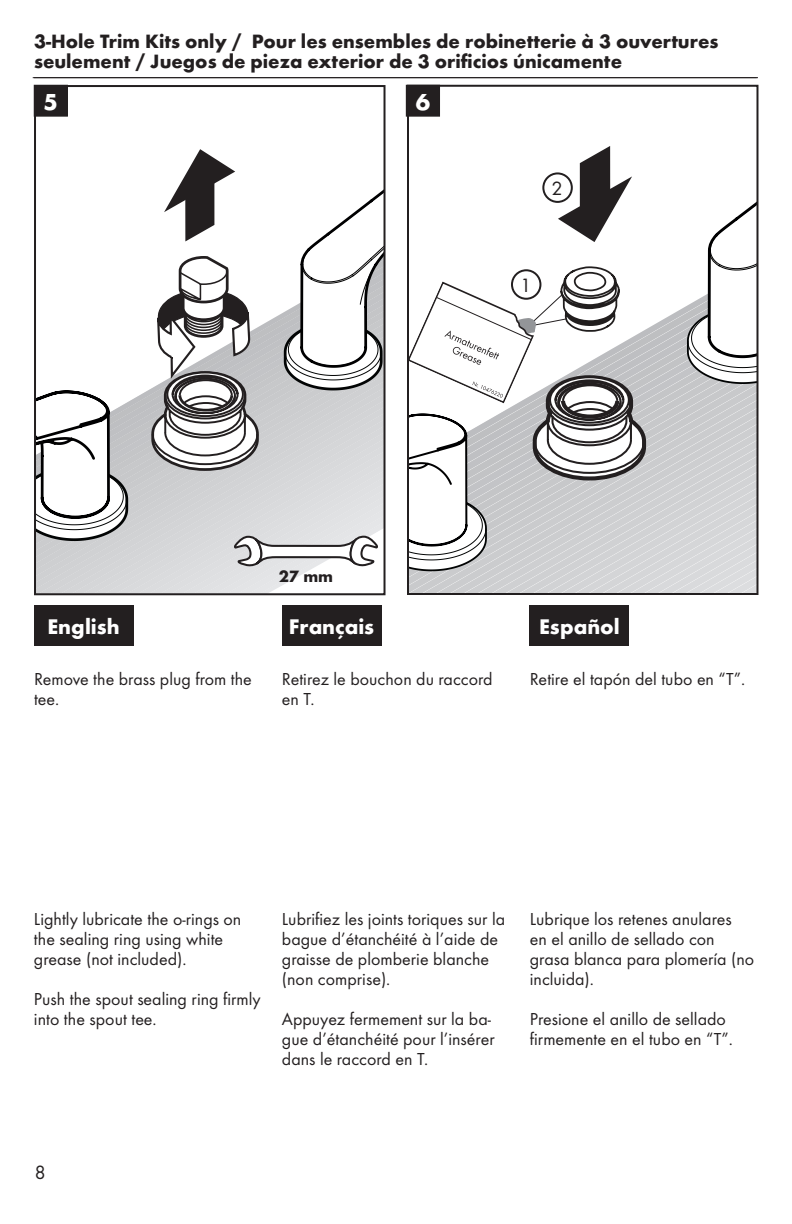
<style>
.page{position:relative;width:792px;height:1224px;background:#fff}
.page>*{position:absolute;margin:0;border:0;box-sizing:border-box;transform-origin:0 0}
.t1{font:700 24px "Futura TOT";color:#fff}
.t2{font:700 22px "Futura TOT";color:#fff}
.t3{font:700 20px/20px "Futura TOT";color:#231f20}
.t4{font:20px "Futura TOT Boo";color:#231f20}
.t5{font:18px/20px "Futura TOT Boo";color:#231f20}
.t6{font:700 17px "Futura TOT";color:#231f20}
</style>
<div class="page">
<hr style="left:34px;top:77px;width:724px;height:1px;background:#231f20">
<hr style="left:33px;top:77px;width:724px;height:1px;background:#231f20">
<div style="left:34px;top:605px;width:99px;height:40px;background:#231f20"></div>
<div style="left:282px;top:605px;width:99px;height:40px;background:#231f20"></div>
<div style="left:530px;top:605px;width:99px;height:40px;background:#231f20"></div>
<svg style="left:648px;top:306px;width:107px;height:264px;background:#d0d1d3"></svg>
<svg style="left:686px;top:203px;width:69px;height:182px"></svg>
<div style="left:34px;top:85px;width:33px;height:31px;background:#231f20"></div>
<div style="left:34px;top:85px;width:34px;height:31px;border:1px solid #231f20"></div>
<div style="left:406px;top:85px;width:34px;height:31px;background:#231f20"></div>
<svg style="left:407px;top:146px;width:241px;height:448px"></svg>
<svg style="left:35px;top:149px;width:350px;height:445px"></svg>
<p class="t3" style="left:34px;top:31px;width:686px">3-Hole Trim Kits only / Pour les ensembles de robinetterie à 3 ouvertures seulement / Juegos de pieza exterior de 3 orificios únicamente</p>
<h1 class="t1" style="left:44px;top:87px;width:16px">5</h1>
<h1 class="t1" style="left:416px;top:87px;width:16px">6</h1>
<p class="t6" style="left:279px;top:566px;width:56px">27 mm</p>
<p class="t4" style="left:552px;top:176px;width:13px">2</p>
<p class="t4" style="left:520px;top:273px;width:13px">1</p>
<p class="t2" style="left:48px;top:613px;width:74px">English</p>
<p class="t2" style="left:289px;top:613px;width:87px">Français</p>
<p class="t2" style="left:539px;top:613px;width:82px">Español</p>
<p class="t5" style="left:34px;top:669px;width:219px">Remove the brass plug from the tee.</p>
<p class="t5" style="left:282px;top:669px;width:212px">Retirez le bouchon du raccord en T.</p>
<p class="t5" style="left:530px;top:669px;width:217px">Retire el tapón del tubo en “T”.</p>
<p class="t5" style="left:34px;top:909px;width:209px">Lightly lubricate the o-rings on the sealing ring using white grease (not included).</p>
<p class="t5" style="left:34px;top:989px;width:228px">Push the spout sealing ring firmly into the spout tee.</p>
<p class="t5" style="left:282px;top:909px;width:225px">Lubrifiez les joints toriques sur la bague d’étanchéité à l’aide de graisse de plomberie blanche (non comprise).</p>
<p class="t5" style="left:282px;top:1009px;width:214px">Appuyez fermement sur la ba&shy;gue d’étanchéité pour l’insérer dans le raccord en T.</p>
<p class="t5" style="left:530px;top:909px;width:226px">Lubrique los retenes anulares<br>en el anillo de sellado con grasa blanca para plomería (no incluida).</p>
<p class="t5" style="left:530px;top:1009px;width:205px">Presione el anillo de sellado firmemente en el tubo en “T”.</p>
<p class="t4" style="left:34px;top:1161px;width:13px">8</p>
</div>
